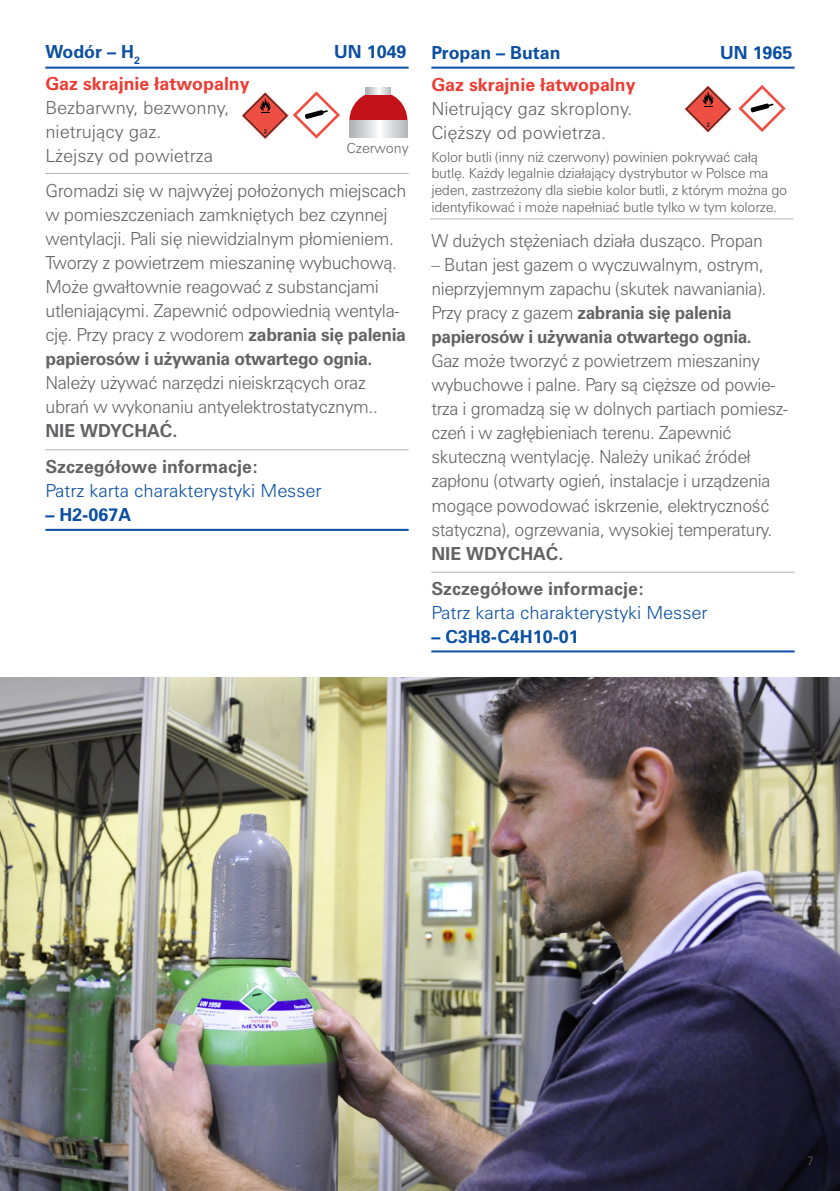
<style>
.page{position:relative;width:840px;height:1191px;background:#fff}
.page>*{position:absolute;margin:0;border:0;box-sizing:border-box;transform-origin:0 0}
.T1{font:300 18px/24px "Univers";letter-spacing:-.02em;color:#636366;scale:.96 1}
.T1-2{font:300 18px/24px "Univers";letter-spacing:-.02em;color:#636366}
.T1-3{font:300 18px "Univers";color:#636366}
.T1-4{font:700 18px "Univers";color:#636366}
.T1-5{font:300 18px "Univers";color:#0a4fa2}
.T1-6{font:700 18px "Univers";color:#0a4fa2}
.T1-7{font:700 18px "Univers";color:#ee3b32}
.T1-8{font:300 14px/16.8px "Univers";letter-spacing:-.02em;color:#636366}
.T1-9{font:300 14px "Univers";color:#636366}
.t1{font:300 12px "Univers";color:#636366}
.t2{font:700 6px "Arial";color:#231f20}
.s1{font-weight:700}
</style>
<div class="page">
<svg style="left:684px;top:86px;width:47px;height:47px"></svg>
<svg style="left:738px;top:85px;width:47px;height:47px"></svg>
<hr style="left:45px;top:67px;width:363px;height:2px;background:#0a4fa2">
<hr style="left:431px;top:67px;width:363px;height:2px;background:#0a4fa2">
<hr style="left:45px;top:529px;width:363px;height:2px;background:#0a4fa2">
<hr style="left:431px;top:650px;width:363px;height:2px;background:#0a4fa2">
<hr style="left:45px;top:173px;width:363px;height:1px;background:#b2b3b7">
<hr style="left:429px;top:218px;width:363px;height:1px;background:#b2b3b7">
<hr style="left:45px;top:449px;width:363px;height:1px;background:#b2b3b7">
<hr style="left:431px;top:571px;width:363px;height:1px;background:#b2b3b7">
<svg style="left:241px;top:91px;width:99px;height:48px"></svg>
<svg style="left:349px;top:92px;width:58px;height:28px"></svg>
<svg style="left:349px;top:120px;width:58px;height:17px"></svg>
<svg style="left:366px;top:88px;width:24px;height:6px"></svg>
<img style="left:0;top:677px;width:839px;height:514px">
<p class="T1-6" style="left:45px;top:40px;width:96px">Wodór – H<sub>2</sub></p>
<p class="T1-6" style="left:334px;top:40px;width:74px">UN 1049</p>
<p class="T1-7" style="left:45px;top:72px;width:206px">Gaz skrajnie łatwopalny</p>
<p class="T1-3" style="left:45px;top:96px;width:185px">Bezbarwny, bezwonny,</p>
<p class="T1-3" style="left:45px;top:120px;width:117px">nietrujący gaz.</p>
<p class="T1-3" style="left:45px;top:144px;width:169px">Lżejszy od powietrza</p>
<p class="T1-2" style="left:45px;top:178px;width:362px">Gromadzi się w najwyżej położonych miejscach w pomieszczeniach zamkniętych bez czynnej wentylacji. Pali się niewidzialnym płomieniem.<br>Tworzy z powietrzem mieszaninę wybuchową.<br>Może gwałtownie reagować z substancjami utleniającymi. Zapewnić odpowiednią wentyla&shy;cję. Przy pracy z wodorem <span class="s1">zabrania się palenia papierosów i używania otwartego ognia.</span></p>
<p class="T1-2" style="left:45px;top:370px;width:334px">Należy używać narzędzi nieiskrzących oraz ubrań w wykonaniu antyelektrostatycznym..</p>
<p class="T1-4" style="left:45px;top:420px;width:133px">NIE WDYCHAĆ.</p>
<p class="T1-4" style="left:45px;top:455px;width:215px">Szczegółowe informacje:</p>
<p class="T1-5" style="left:45px;top:479px;width:277px">Patrz karta charakterystyki Messer</p>
<p class="T1-6" style="left:45px;top:503px;width:87px">– H2-067A</p>
<p class="T1-9" style="left:346px;top:140px;width:64px">Czerwony</p>
<p class="T1-6" style="left:431px;top:42px;width:130px">Propan – Butan</p>
<p class="T1-6" style="left:719px;top:42px;width:74px">UN 1965</p>
<p class="T1-7" style="left:431px;top:74px;width:206px">Gaz skrajnie łatwopalny</p>
<p class="T1-3" style="left:431px;top:98px;width:202px">Nietrujący gaz skroplony.</p>
<p class="T1-3" style="left:431px;top:122px;width:176px">Cięższy od powietrza.</p>
<p class="T1-8" style="left:431px;top:148px;width:357px">Kolor butli (inny niż czerwony) powinien pokrywać całą butlę. Każdy legalnie działający dystrybutor w Polsce ma jeden, zastrzeżony dla siebie kolor butli, z którym można go identyfikować i może napełniać butle tylko w tym kolorze.</p>
<p class="T1" style="left:431px;top:229px;width:346px">W dużych stężeniach działa dusząco. Propan</p>
<p class="T1" style="left:431px;top:253px;width:350px">– Butan jest gazem o wyczuwalnym, ostrym, nieprzyjemnym zapachu (skutek nawaniania).<br>Przy pracy z gazem <span class="s1">zabrania się palenia papierosów i używania otwartego ognia.</span></p>
<p class="T1" style="left:431px;top:349px;width:373px">Gaz może tworzyć z powietrzem mieszaniny wybuchowe i palne. Pary są cięższe od powie&shy;trza i gromadzą się w dolnych partiach pomiesz&shy;czeń i w zagłębieniach terenu. Zapewnić skuteczną wentylację. Należy unikać źródeł zapłonu (otwarty ogień, instalacje i urządzenia mogące powodować iskrzenie, elektryczność statyczna), ogrzewania, wysokiej temperatury.</p>
<p class="T1-4" style="left:431px;top:542px;width:133px">NIE WDYCHAĆ.</p>
<p class="T1-4" style="left:431px;top:577px;width:215px">Szczegółowe informacje:</p>
<p class="T1-5" style="left:431px;top:601px;width:277px">Patrz karta charakterystyki Messer</p>
<p class="T1-6" style="left:431px;top:625px;width:149px">– C3H8-C4H10-01</p>
<p class="t2" style="left:644px;top:190px;width:9px">5.1</p>
<p class="t1" style="left:806px;top:1153px;width:8px">7</p>
</div>
